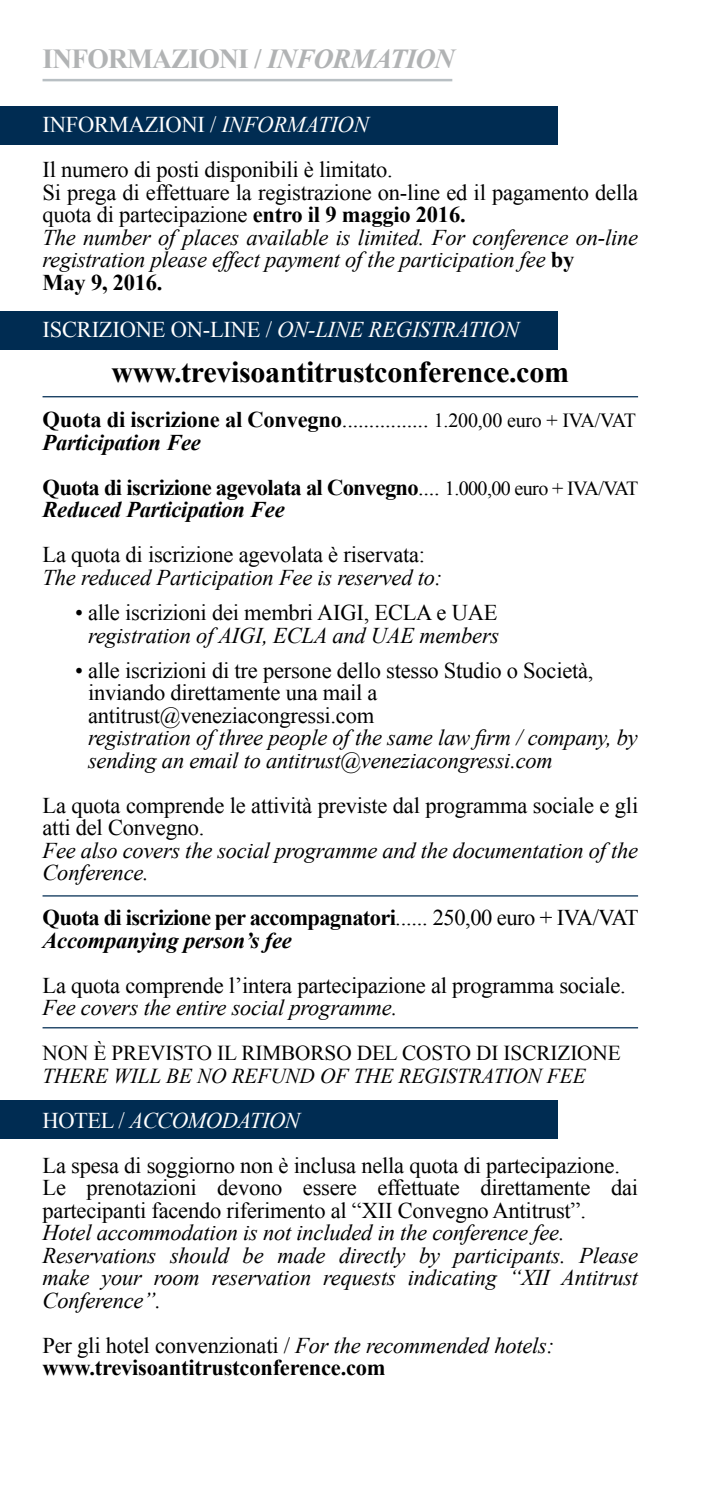
<style>
.page{position:relative;width:709px;height:1489px;background:#fff}
.page>*{position:absolute;margin:0;border:0;box-sizing:border-box;transform-origin:0 0}
.t1{font:700 30px "Times New Roman";letter-spacing:-.01em;color:#000}
.t2{font:700 27.5px "Times New Roman";letter-spacing:-.03em;color:#b1b3b4}
.t3{font:italic 22.5px/22.5px "Times New Roman";letter-spacing:-.01em;color:#000}
.t4{font:22.5px/22.5px "Times New Roman";letter-spacing:-.01em;color:#000}
.t5{font:700 22.5px/22.5px "Times New Roman";letter-spacing:-.03em;color:#000}
.t6{font:700 22.5px/22.5px "Times New Roman";letter-spacing:-.01em;color:#000}
.t7{font:22.5px "Times New Roman";letter-spacing:-.01em;color:#fff}
.t8{font:italic 22.5px "Times New Roman";letter-spacing:-.01em;color:#fff}
.t9{font:21.25px "Times New Roman";letter-spacing:-.005em;color:#000}
.t10{font:italic 21.25px "Times New Roman";letter-spacing:-.005em;color:#000}
.s1{font-style:italic}
.s2{color:#fff}
.s3{font-style:italic;color:#fff}
.s4{font-style:normal}
.s5{font-weight:700;font-style:normal}
.s6{font-weight:400}
.s7{font-weight:400;font-size:20px}
.s8{font-weight:400;font-style:italic}
</style>
<div class="page">
<hr style="left:43px;top:79px;width:409px;height:2px;background:#b8bfc3">
<div style="left:0;top:106px;width:557px;height:38px;background:#002c52"></div>
<div style="left:0;top:312px;width:557px;height:38px;background:#002c52"></div>
<div style="left:0;top:1100px;width:557px;height:38px;background:#002c52"></div>
<hr style="left:43px;top:895px;width:595px;height:1px;background:#002c52">
<hr style="left:43px;top:1027px;width:595px;height:1px;background:#002c52">
<hr style="left:43px;top:396px;width:595px;height:1px;background:#002c52">
<p class="t2" style="left:43px;top:40px;width:413px">INFORMAZIONI / <span class="s1">INFORMATION</span></p>
<p class="t4" style="left:43px;top:102px;width:352px;line-height:45px"><span class="s2">INFORMAZIONI /</span> <span class="s3">INFORMATION<br></span>Il numero di posti disponibili è limitato.</p>
<p class="t3" style="left:43px;top:180px;width:597px"><span class="s4">Si prega di effettuare la registrazione on-line ed il pagamento della quota di partecipazione</span> <span class="s5">entro il 9 maggio 2016.<br></span>The number of places available is limited. For conference on-line registration please effect payment of the participation fee <span class="s5">by<br>May 9, 2016.</span></p>
<p class="t7" style="left:43px;top:315px;width:299px">ISCRIZIONE ON-LINE / <span class="s1">ON-LINE</span></p>
<p class="t8" style="left:368px;top:314px;width:152px">REGISTRATION</p>
<h1 class="t1" style="left:112px;top:351px;width:459px">www.trevisoantitrustconference.com</h1>
<p class="t6" style="left:43px;top:408px;width:595px">Quota di iscrizione al Convegno<span class="s6">................</span> <span class="s7">1.200,00 euro + IVA/VAT<br></span><span class="s1">Participation Fee</span></p>
<p class="t5" style="left:43px;top:475px;width:597px">Quota di iscrizione agevolata al Convegno<span class="s6">....</span> <span class="s7">1.000,00 euro + IVA/VAT<br></span><span class="s1">Reduced Participation Fee</span></p>
<p class="t4" style="left:43px;top:543px;width:384px">La quota di iscrizione agevolata è riservata:</p>
<p class="t3" style="left:43px;top:565px;width:401px">The reduced Participation Fee is reserved to:</p>
<p class="t4" style="left:75px;top:601px;width:424px">• alle iscrizioni dei membri AIGI, ECLA e UAE</p>
<p class="t3" style="left:88px;top:623px;width:412px">registration of AIGI, ECLA and UAE members</p>
<p class="t4" style="left:88px;top:658px;width:507px;text-indent:-13px">• alle iscrizioni di tre persone dello stesso Studio o Società, inviando direttamente una mail a antitrust@veneziacongressi.com</p>
<p class="t3" style="left:88px;top:725px;width:551px">registration of three people of the same law firm / company, by sending an email to antitrust@veneziacongressi.com</p>
<p class="t4" style="left:43px;top:793px;width:597px">La quota comprende le attività previste dal programma sociale e gli atti del Convegno.</p>
<p class="t3" style="left:43px;top:838px;width:597px">Fee also covers the social programme and the documentation of the<br>Conference.</p>
<p class="t5" style="left:42px;top:905px;width:597px">Quota di iscrizione per accompagnatori<span class="s6">...... 250,00 euro + IVA/VAT<br></span><span class="s1">Accompanying person’s fee</span></p>
<p class="t4" style="left:42px;top:973px;width:585px">La quota comprende l’intera partecipazione al programma sociale.</p>
<p class="t3" style="left:42px;top:995px;width:356px">Fee covers the entire social programme.</p>
<p class="t9" style="left:43px;top:1038px;width:579px">Non è previs to il rimb ors o del cos to di iscrizione</p>
<p class="t10" style="left:43px;top:1060px;width:417px">There will be no refund of the registrat</p>
<p class="t10" style="left:505px;top:1060px;width:82px">ion fee</p>
<p class="t4" style="left:43px;top:1097px;width:579px;line-height:45px;text-indent:76px"><span class="s2">/</span> <span class="s3">ACCOMODATION<br></span>La spesa di soggiorno non è inclusa nella quota di partecipazione.</p>
<p class="t4" style="left:43px;top:1176px;width:597px">Le prenotazioni devono essere effettuate direttamente dai partecipanti facendo riferimento al “XII Convegno Antitrust”.</p>
<p class="t3" style="left:43px;top:1220px;width:597px">Hotel accommodation is not included in the conference fee.<br>Reservations should be made directly by participants. Please make your room reservation requests indicating “XII Antitrust Conference”.</p>
<p class="t6" style="left:43px;top:1333px;width:513px"><span class="s6">Per gli hotel convenzionati /</span> <span class="s8">For the recommended hotels: </span>www.trevisoantitrustconference.com</p>
<p class="t7" style="left:43px;top:1105px;width:31px">HOTEL</p>
</div>
